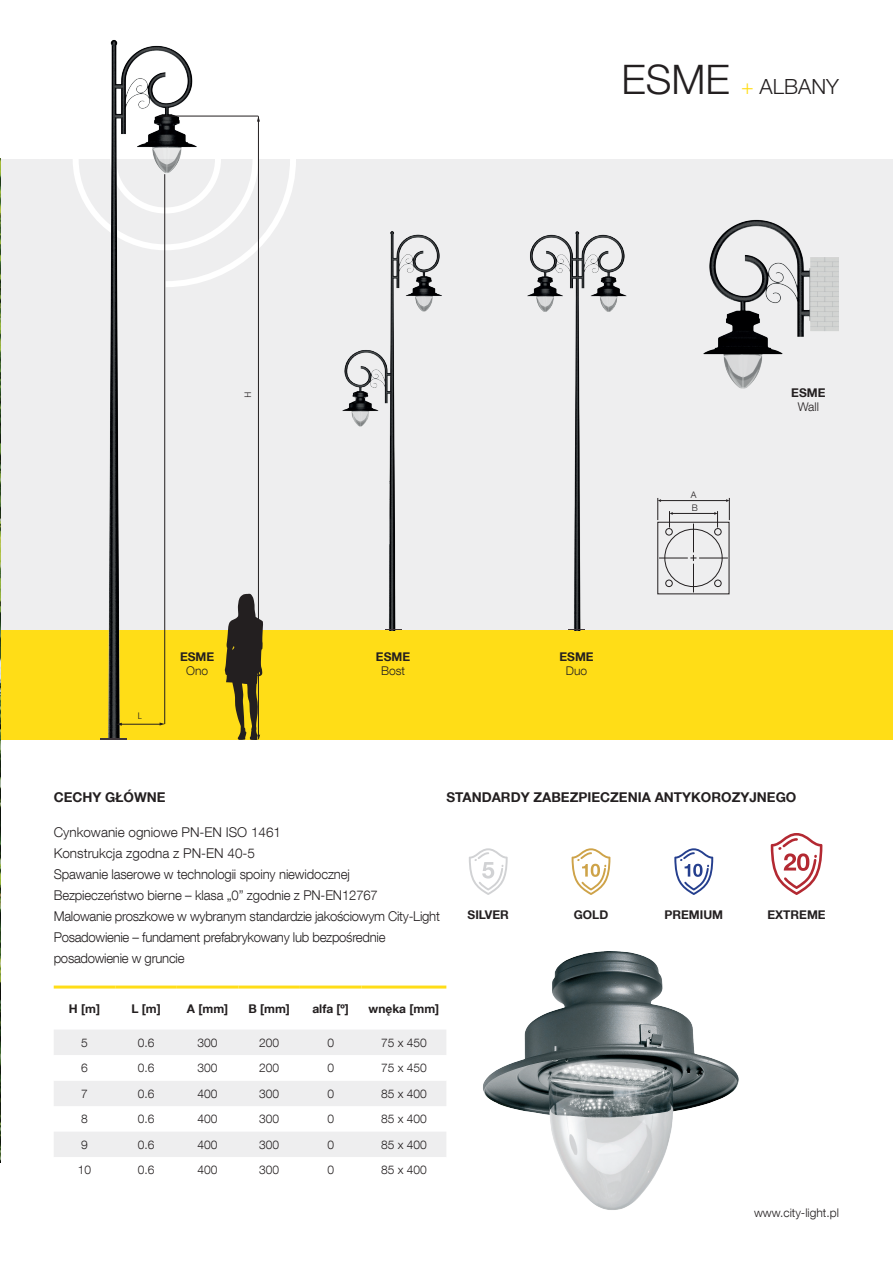
<style>
.page{position:relative;width:893px;height:1263px;background:#fff}
.page>*{position:absolute;margin:0;border:0;box-sizing:border-box;transform-origin:0 0}
.t1{font:300 21px "Helvetica Neue LT Std";color:#231f20}
.t2{font:300 13.5px/21px "Helvetica Neue LT Com";letter-spacing:-.01em;color:#231f20}
.t3{font:700 13.5px "Helvetica Neue LT Com";color:#231f20}
.t4{font:300 12px "Helvetica Neue LT Com";color:#231f20}
.t5{font:700 12px "Helvetica Neue LT Com";color:#231f20}
.t6{font:300 10.5px "Calibri";color:#231f20}
.t7{font:300 9px "Helvetica Neue LT Com";color:#231f20}
.s1{font-size:40.8px}
.s2{color:#ffdd17}
</style>
<div class="page">
<div style="left:0;top:159px;width:893px;height:581px;background:#eeeeef"></div>
<div style="left:0;top:630px;width:893px;height:110px;background:#ffdd17"></div>
<svg style="left:217px;top:115px;width:79px;height:175px"></svg>
<div style="left:54px;top:1030px;width:392px;height:25px;background:#eeeeef"></div>
<svg style="left:54px;top:1081px;width:392px;height:76px;fill:#eeeeef"></svg>
<hr style="left:54px;top:985px;width:61px;height:3px;background:#ffdd17">
<hr style="left:115px;top:985px;width:62px;height:3px;background:#ffdd17">
<hr style="left:177px;top:985px;width:61px;height:3px;background:#ffdd17">
<hr style="left:238px;top:985px;width:62px;height:3px;background:#ffdd17">
<hr style="left:300px;top:985px;width:61px;height:3px;background:#ffdd17">
<hr style="left:361px;top:985px;width:85px;height:3px;background:#ffdd17">
<img style="left:342px;top:231px;width:285px;height:399px">
<img style="left:73px;top:40px;width:144px;height:699px">
<hr style="left:258px;top:116px;width:1px;height:623px;background:#231f20">
<hr style="left:164px;top:174px;width:1px;height:550px;background:#231f20">
<hr style="left:118px;top:724px;width:43px;height:1px;background:#231f20">
<svg style="left:257px;top:116px;width:3px;height:6px"></svg>
<svg style="left:225px;top:594px;width:38px;height:146px"></svg>
<svg style="left:160px;top:722px;width:5px;height:3px"></svg>
<hr style="left:159px;top:116px;width:99px;height:1px;background:#231f20">
<svg style="left:657px;top:498px;width:73px;height:94px"></svg>
<img style="left:703px;top:219px;width:136px;height:170px">
<svg style="left:469px;top:848px;width:39px;height:47px"></svg>
<svg style="left:572px;top:848px;width:38px;height:47px"></svg>
<svg style="left:674px;top:848px;width:39px;height:47px"></svg>
<svg style="left:771px;top:833px;width:51px;height:62px"></svg>
<img style="left:483px;top:951px;width:256px;height:259px">
<img style="left:0;top:158px;width:1px;height:1004px">
<svg style="left:100px;top:739px;width:27px;height:1px"></svg>
<p class="t6" style="left:241px;top:398px;width:8px;rotate:-90deg">H</p>
<p class="t6" style="left:138px;top:709px;width:6px">L</p>
<p class="t5" style="left:180px;top:649px;width:36px">ESME</p>
<p class="t4" style="left:186px;top:663px;width:24px">Ono</p>
<p class="t5" style="left:376px;top:649px;width:36px">ESME</p>
<p class="t4" style="left:381px;top:663px;width:25px">Bost</p>
<p class="t1" style="left:622px;top:74px;width:219px"><span class="s1">ESME</span> <span class="s2">+</span> ALBANY</p>
<p class="t5" style="left:559px;top:649px;width:36px">ESME</p>
<p class="t4" style="left:566px;top:663px;width:23px">Duo</p>
<p class="t7" style="left:691px;top:490px;width:7px">A</p>
<p class="t7" style="left:692px;top:502px;width:8px">B</p>
<p class="t5" style="left:791px;top:385px;width:36px">ESME</p>
<p class="t4" style="left:798px;top:400px;width:23px">Wall</p>
<p class="t3" style="left:54px;top:789px;width:113px">CECHY GŁÓWNE</p>
<p class="t2" style="left:54px;top:821px;width:229px">Cynkowanie ogniowe PN-EN ISO 1461</p>
<p class="t2" style="left:54px;top:842px;width:203px">Konstrukcja zgodna z PN-EN 40-5</p>
<p class="t2" style="left:54px;top:863px;width:298px">Spawanie laserowe w technologii spoiny niewidocznej</p>
<p class="t2" style="left:54px;top:884px;width:326px">Bezpieczeństwo bierne – klasa „0” zgodnie z PN-EN12767</p>
<p class="t2" style="left:54px;top:905px;width:388px">Malowanie proszkowe w wybranym standardzie jakościowym City-Light</p>
<p class="t2" style="left:54px;top:926px;width:333px">Posadowienie – fundament prefabrykowany lub bezpośrednie posadowienie w gruncie</p>
<p class="t3" style="left:446px;top:789px;width:352px">STANDARDY ZABEZPIECZENIA ANTYKOROZYJNEGO</p>
<p class="t5" style="left:468px;top:907px;width:43px">SILVER</p>
<p class="t5" style="left:574px;top:907px;width:36px">GOLD</p>
<p class="t5" style="left:664px;top:907px;width:60px">PREMIUM</p>
<p class="t5" style="left:767px;top:907px;width:60px">EXTREME</p>
<p class="t5" style="left:69px;top:1001px;width:33px">H [m]</p>
<p class="t5" style="left:131px;top:1001px;width:31px">L [m]</p>
<p class="t5" style="left:187px;top:1001px;width:43px">A [mm]</p>
<p class="t5" style="left:248px;top:1001px;width:43px">B [mm]</p>
<p class="t5" style="left:312px;top:1001px;width:38px">alfa [º]</p>
<p class="t5" style="left:369px;top:1001px;width:72px">wnęka [mm]</p>
<p class="t4" style="left:81px;top:1035px;width:8px">5</p>
<p class="t4" style="left:138px;top:1035px;width:18px">0.6</p>
<p class="t4" style="left:198px;top:1035px;width:22px">300</p>
<p class="t4" style="left:259px;top:1035px;width:22px">200</p>
<p class="t4" style="left:327px;top:1035px;width:8px">0</p>
<p class="t4" style="left:381px;top:1035px;width:47px">75 x 450</p>
<p class="t4" style="left:81px;top:1060px;width:8px">6</p>
<p class="t4" style="left:138px;top:1060px;width:18px">0.6</p>
<p class="t4" style="left:198px;top:1060px;width:22px">300</p>
<p class="t4" style="left:259px;top:1060px;width:22px">200</p>
<p class="t4" style="left:327px;top:1060px;width:8px">0</p>
<p class="t4" style="left:381px;top:1060px;width:47px">75 x 450</p>
<p class="t4" style="left:81px;top:1086px;width:8px">7</p>
<p class="t4" style="left:138px;top:1086px;width:18px">0.6</p>
<p class="t4" style="left:198px;top:1086px;width:22px">400</p>
<p class="t4" style="left:259px;top:1086px;width:22px">300</p>
<p class="t4" style="left:327px;top:1086px;width:8px">0</p>
<p class="t4" style="left:381px;top:1086px;width:47px">85 x 400</p>
<p class="t4" style="left:81px;top:1111px;width:8px">8</p>
<p class="t4" style="left:138px;top:1111px;width:18px">0.6</p>
<p class="t4" style="left:198px;top:1111px;width:22px">400</p>
<p class="t4" style="left:259px;top:1111px;width:22px">300</p>
<p class="t4" style="left:327px;top:1111px;width:8px">0</p>
<p class="t4" style="left:381px;top:1111px;width:47px">85 x 400</p>
<p class="t4" style="left:81px;top:1137px;width:8px">9</p>
<p class="t4" style="left:138px;top:1137px;width:18px">0.6</p>
<p class="t4" style="left:198px;top:1137px;width:22px">400</p>
<p class="t4" style="left:259px;top:1137px;width:22px">300</p>
<p class="t4" style="left:327px;top:1137px;width:8px">0</p>
<p class="t4" style="left:381px;top:1137px;width:47px">85 x 400</p>
<p class="t4" style="left:78px;top:1162px;width:15px">10</p>
<p class="t4" style="left:138px;top:1162px;width:18px">0.6</p>
<p class="t4" style="left:198px;top:1162px;width:22px">400</p>
<p class="t4" style="left:259px;top:1162px;width:22px">300</p>
<p class="t4" style="left:327px;top:1162px;width:8px">0</p>
<p class="t4" style="left:381px;top:1162px;width:47px">85 x 400</p>
<p class="t4" style="left:754px;top:1206px;width:86px">www.city-light.pl</p>
</div>
